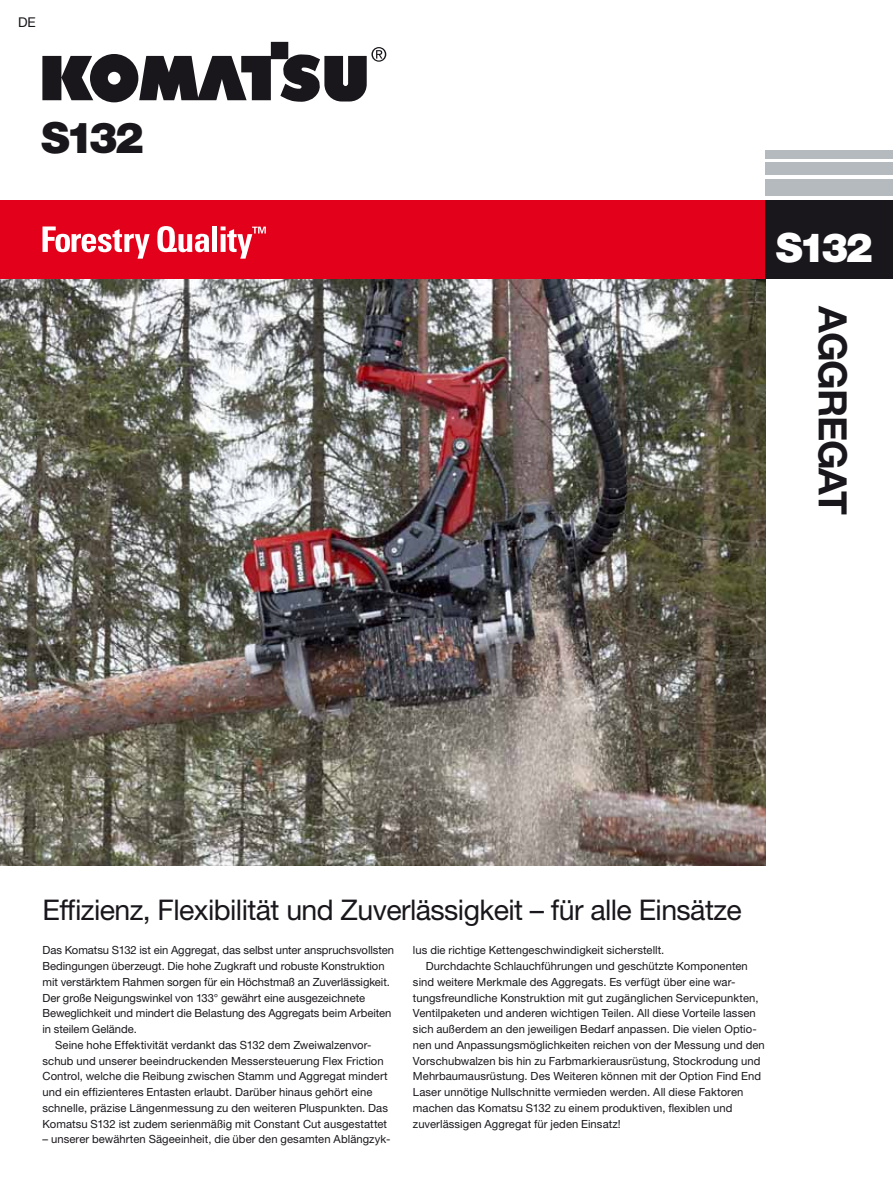
<style>
.page{position:relative;width:893px;height:1191px;background:#fff}
.page>*{position:absolute;margin:0;border:0;box-sizing:border-box;transform-origin:0 0}
.t1{font:900 42.9px "Helvetica Neue LT Std";color:#1a171c}
.t2{font:900 40.35px "Helvetica Neue LT Std";color:#fff}
.t3{font:700 39.15px "Helvetica Neue LT Std";letter-spacing:-.03em;color:#1a171c}
.t4{font:28.5px "Helvetica Neue LT Std";letter-spacing:-.02em;color:#1a171c}
.t5{font:13.5px "Helvetica Neue LT Std";color:#1a171c}
.t6{font:11.25px "Helvetica Neue LT Std";letter-spacing:.005em;color:#1a171c}
</style>
<div class="page">
<img style="left:0;top:279px;width:765px;height:586px">
<div style="left:0;top:200px;width:766px;height:79px;background:#e2001a"></div>
<svg style="left:42px;top:42px;width:344px;height:60px"></svg>
<div style="left:765px;top:179px;width:128px;height:17px;background:#b4babd"></div>
<div style="left:765px;top:162px;width:128px;height:13px;background:#b4babd"></div>
<div style="left:765px;top:150px;width:128px;height:8px;background:#b4babd"></div>
<div style="left:765px;top:200px;width:128px;height:79px;background:#1a171c"></div>
<svg style="left:43px;top:226px;width:107px;height:33px"></svg>
<svg style="left:157px;top:226px;width:52px;height:26px"></svg>
<div style="left:212px;top:226px;width:5px;height:26px;background:#fff"></div>
<svg style="left:221px;top:226px;width:45px;height:33px"></svg>
<p class="t5" style="left:18px;top:17px;width:19px">DE</p>
<h1 class="t1" style="left:41px;top:113px;width:104px">S132</h1>
<h2 class="t2" style="left:776px;top:225px;width:98px">S132</h2>
<h3 class="t3" style="left:847px;top:306px;width:210px;rotate:90deg">AGGREGAT</h3>
<h3 class="t4" style="left:43px;top:900px;width:701px">Effizienz, Flexibilität und Zuverlässigkeit – für alle Einsätze</h3>
<p class="t6" style="left:43px;top:946px;width:353px">Das Komatsu S132 ist ein Aggregat, das selbst unter anspruchsvollsten</p>
<p class="t6" style="left:43px;top:962px;width:344px">Bedingungen überzeugt. Die hohe Zugkraft und robuste Konstruktion</p>
<p class="t6" style="left:43px;top:977px;width:349px">mit verstärktem Rahmen sorgen für ein Höchstmaß an Zuverlässigkeit.</p>
<p class="t6" style="left:43px;top:993px;width:324px">Der große Neigungswinkel von 133° gewährt eine ausgezeichnete</p>
<p class="t6" style="left:43px;top:1009px;width:350px">Beweglichkeit und mindert die Belastung des Aggregats beim Arbeiten</p>
<p class="t6" style="left:43px;top:1025px;width:96px">in steilem Gelände.</p>
<p class="t6" style="left:55px;top:1040px;width:318px">Seine hohe Effektivität verdankt das S132 dem Zweiwalzenvor-</p>
<p class="t6" style="left:43px;top:1056px;width:343px">schub und unserer beeindruckenden Messersteuerung Flex Friction</p>
<p class="t6" style="left:43px;top:1072px;width:347px">Control, welche die Reibung zwischen Stamm und Aggregat mindert</p>
<p class="t6" style="left:43px;top:1088px;width:331px">und ein effizienteres Entasten erlaubt. Darüber hinaus gehört eine</p>
<p class="t6" style="left:43px;top:1103px;width:347px">schnelle, präzise Längenmessung zu den weiteren Pluspunkten. Das</p>
<p class="t6" style="left:43px;top:1119px;width:346px">Komatsu S132 ist zudem serienmäßig mit Constant Cut ausgestattet</p>
<p class="t6" style="left:43px;top:1135px;width:349px">– unserer bewährten Sägeeinheit, die über den gesamten Ablängzyk-</p>
<p class="t6" style="left:413px;top:946px;width:253px">lus die richtige Kettengeschwindigkeit sicherstellt.</p>
<p class="t6" style="left:426px;top:962px;width:324px">Durchdachte Schlauchführungen und geschützte Komponenten</p>
<p class="t6" style="left:413px;top:977px;width:324px">sind weitere Merkmale des Aggregats. Es verfügt über eine war-</p>
<p class="t6" style="left:413px;top:993px;width:347px">tungsfreundliche Konstruktion mit gut zugänglichen Servicepunkten,</p>
<p class="t6" style="left:413px;top:1009px;width:344px">Ventilpaketen und anderen wichtigen Teilen. All diese Vorteile lassen</p>
<p class="t6" style="left:413px;top:1025px;width:345px">sich außerdem an den jeweiligen Bedarf anpassen. Die vielen Optio-</p>
<p class="t6" style="left:413px;top:1040px;width:353px">nen und Anpassungsmöglichkeiten reichen von der Messung und den</p>
<p class="t6" style="left:413px;top:1056px;width:349px">Vorschubwalzen bis hin zu Farbmarkierausrüstung, Stockrodung und</p>
<p class="t6" style="left:413px;top:1072px;width:350px">Mehrbaumausrüstung. Des Weiteren können mit der Option Find End</p>
<p class="t6" style="left:413px;top:1088px;width:332px">Laser unnötige Nullschnitte vermieden werden. All diese Faktoren</p>
<p class="t6" style="left:413px;top:1103px;width:321px">machen das Komatsu S132 zu einem produktiven, flexiblen und</p>
<p class="t6" style="left:413px;top:1119px;width:209px">zuverlässigen Aggregat für jeden Einsatz!</p>
</div>
